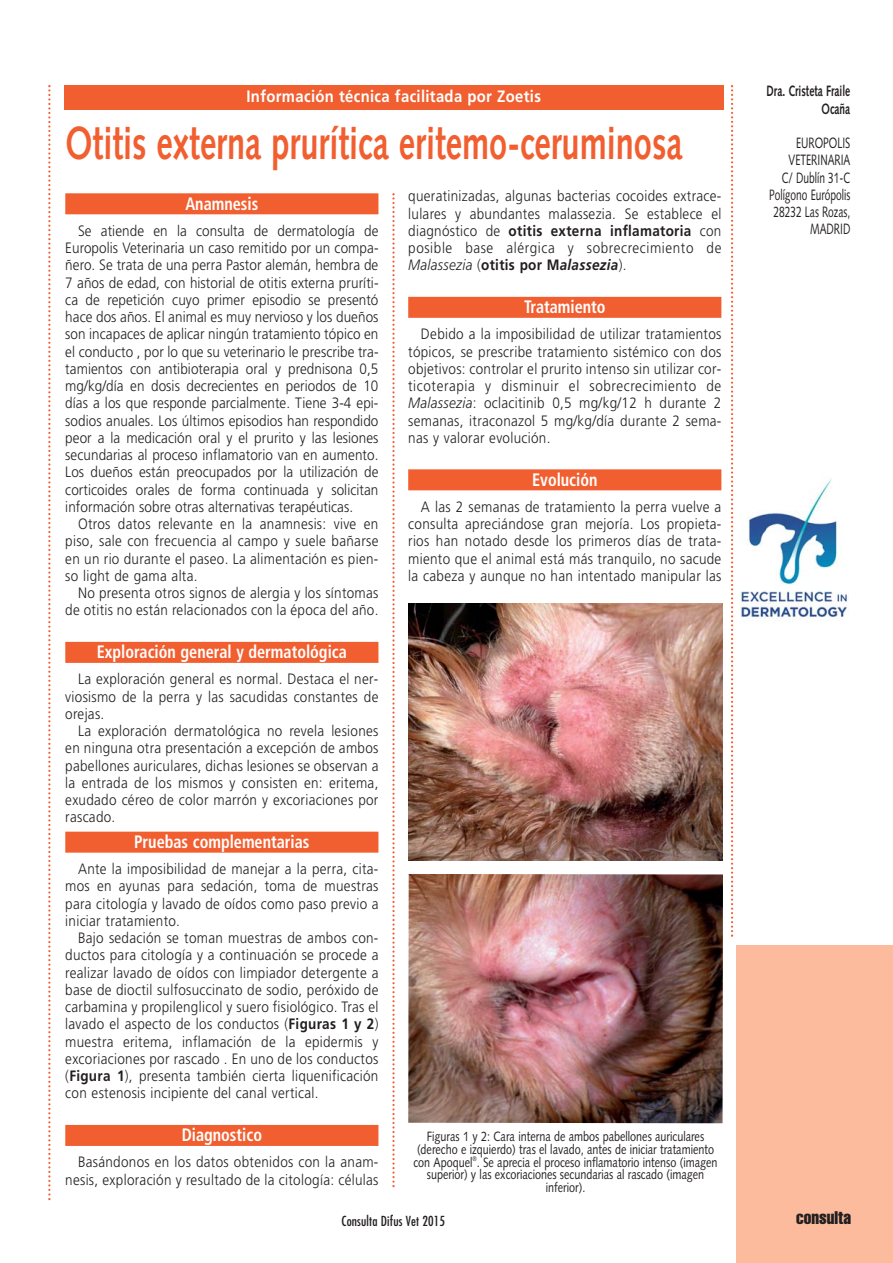
<style>
.page{position:relative;width:893px;height:1263px;background:#fff}
.page>*{position:absolute;margin:0;border:0;box-sizing:border-box;transform-origin:0 0}
.t1{font:700 46.5px "Syntax";color:#f15f30;scale:.7 1}
.t2{font:700 condensed 18px "Frutiger";color:#fff;scale:.9 1}
.t3{font:extra-condensed 18px "Helvetica";color:#231f20}
.t4{font:700 16.5px "Frutiger";letter-spacing:.02em;color:#fff;scale:.9 1}
.t5{font:300 15px/17.2px "Frutiger";letter-spacing:.02em;color:#231f20;text-align:justify;scale:.9 1}
.t6{font:15px/17.2px "Syntax";color:#231f20;text-align:right;scale:.68 1}
.t7{font:700 15px/17.2px "Syntax";color:#231f20;text-align:right;scale:.68 1}
.t8{font:13.5px/12.8px "Syntax";color:#231f20;text-align:center;scale:.8 1}
.t9{font:condensed 13.5px "Futura";letter-spacing:.01em;color:#231f20}
.s1{font-weight:700}
.s2{font-style:italic}
.s3{font-weight:700;font-style:italic}
</style>
<div class="page">
<div style="left:736px;top:945px;width:157px;height:318px;background:#fbbb9c"></div>
<svg style="left:731px;top:85px;width:2px;height:852px"></svg>
<div style="left:65px;top:193px;width:313px;height:21px;background:#f15f30"></div>
<div style="left:65px;top:642px;width:313px;height:21px;background:#f15f30"></div>
<div style="left:65px;top:832px;width:313px;height:21px;background:#f15f30"></div>
<div style="left:65px;top:1125px;width:313px;height:21px;background:#f15f30"></div>
<div style="left:408px;top:297px;width:313px;height:21px;background:#f15f30"></div>
<div style="left:408px;top:469px;width:313px;height:21px;background:#f15f30"></div>
<svg style="left:392px;top:193px;width:3px;height:994px"></svg>
<svg style="left:48px;top:85px;width:3px;height:1115px"></svg>
<div style="left:64px;top:85px;width:659px;height:25px;background:#f15f30"></div>
<img style="left:740px;top:479px;width:109px;height:142px">
<img style="left:408px;top:604px;width:315px;height:256px">
<img style="left:408px;top:874px;width:315px;height:249px">
<p class="t4" style="left:246px;top:89px;width:329px">Información técnica facilitada por Zoetis</p>
<h1 class="t1" style="left:65px;top:124px;width:883px">Otitis externa prurítica eritemo-ceruminosa</h1>
<p class="t2" style="left:185px;top:196px;width:83px">Anamnesis</p>
<p class="t5" style="left:65px;top:223px;width:349px;text-indent:13px">Se atiende en la consulta de dermatología de Europolis Veterinaria un caso remitido por un compa&shy;ñero. Se trata de una perra Pastor alemán, hembra de 7 años de edad, con historial de otitis externa pruríti&shy;ca de repetición cuyo primer episodio se presentó hace dos años. El animal es muy nervioso y los dueños son incapaces de aplicar ningún tratamiento tópico en el conducto , por lo que su veterinario le prescribe tra&shy;tamientos con antibioterapia oral y prednisona 0,5 mg/kg/día en dosis decrecientes en periodos de 10 días a los que responde parcialmente. Tiene 3-4 epi&shy;sodios anuales. Los últimos episodios han respondido peor a la medicación oral y el prurito y las lesiones secundarias al proceso inflamatorio van en aumento.<br>Los dueños están preocupados por la utilización de corticoides orales de forma continuada y solicitan información sobre otras alternativas terapéuticas.</p>
<p class="t5" style="left:65px;top:516px;width:349px;text-indent:13px">Otros datos relevante en la anamnesis: vive en piso, sale con frecuencia al campo y suele bañarse en un rio durante el paseo. La alimentación es pien&shy;so light de gama alta.</p>
<p class="t5" style="left:65px;top:585px;width:349px;text-align:right">No presenta otros signos de alergia y los síntomas de otitis no están relacionados con la época del año.</p>
<p class="t2" style="left:97px;top:645px;width:279px">Exploración general y dermatológica</p>
<p class="t5" style="left:65px;top:672px;width:349px;text-indent:13px">La exploración general es normal. Destaca el ner&shy;viosismo de la perra y las sacudidas constantes de orejas.</p>
<p class="t5" style="left:65px;top:723px;width:349px;text-indent:13px">La exploración dermatológica no revela lesiones en ninguna otra presentación a excepción de ambos pabellones auriculares, dichas lesiones se observan a la entrada de los mismos y consisten en: eritema, exudado céreo de color marrón y excoriaciones por rascado.</p>
<p class="t2" style="left:134px;top:834px;width:196px">Pruebas complementarias</p>
<p class="t5" style="left:65px;top:861px;width:349px;text-indent:13px">Ante la imposibilidad de manejar a la perra, cita&shy;mos en ayunas para sedación, toma de muestras para citología y lavado de oídos como paso previo a iniciar tratamiento.</p>
<p class="t5" style="left:65px;top:930px;width:349px;text-indent:13px">Bajo sedación se toman muestras de ambos con&shy;ductos para citología y a continuación se procede a realizar lavado de oídos con limpiador detergente a base de dioctil sulfosuccinato de sodio, peróxido de carbamina y propilenglicol y suero fisiológico. Tras el lavado el aspecto de los conductos (<span class="s1">Figuras 1 y 2</span>) muestra eritema, inflamación de la epidermis y excoriaciones por rascado . En uno de los conductos (<span class="s1">Figura 1</span>), presenta también cierta liquenificación con estenosis incipiente del canal vertical.</p>
<p class="t2" style="left:182px;top:1128px;width:91px">Diagnostico</p>
<p class="t5" style="left:65px;top:1155px;width:349px;text-align:right">Basándonos en los datos obtenidos con la anam&shy;nesis, exploración y resultado de la citología: células</p>
<p class="t5" style="left:408px;top:189px;width:349px">queratinizadas, algunas bacterias cocoides extrace&shy;lulares y abundantes malassezia. Se establece el diagnóstico de <span class="s1">otitis externa inflamatoria</span> con posible base alérgica y sobrecrecimiento de <span class="s2">Malassezia</span> (<span class="s1">otitis por M</span><span class="s3">alassezia</span>).</p>
<p class="t2" style="left:524px;top:300px;width:92px">Tratamiento</p>
<p class="t5" style="left:408px;top:327px;width:349px;text-indent:13px">Debido a la imposibilidad de utilizar tratamientos tópicos, se prescribe tratamiento sistémico con dos objetivos: controlar el prurito intenso sin utilizar cor&shy;ticoterapia y disminuir el sobrecrecimiento de <span class="s2">Malassezia</span>: oclacitinib 0,5 mg/kg/12 h durante 2 semanas, itraconazol 5 mg/kg/día durante 2 sema&shy;nas y valorar evolución.</p>
<p class="t2" style="left:532px;top:472px;width:74px">Evolución</p>
<p class="t5" style="left:408px;top:499px;width:349px;text-indent:13px">A las 2 semanas de tratamiento la perra vuelve a consulta apreciándose gran mejoría. Los propieta&shy;rios han notado desde los primeros días de trata&shy;miento que el animal está más tranquilo, no sacude la cabeza y aunque no han intentado manipular las</p>
<p class="t8" style="left:413px;top:1131px;width:382px">Figuras 1 y 2: Cara interna de ambos pabellones auriculares (derecho e izquierdo) tras el lavado, antes de iniciar tratamiento con Apoquel<sup>®</sup>. Se aprecia el proceso inflamatorio intenso (imagen superior) y las excoriaciones secundarias al rascado (imagen inferior).</p>
<p class="t9" style="left:342px;top:1215px;width:105px">Consulta Difus Vet 2015</p>
<p class="t7" style="left:767px;top:84px;width:125px">Dra. Cristeta Fraile<br>Ocaña</p>
<p class="t6" style="left:769px;top:136px;width:121px">EUROPOLIS<br>VETERINARIA<br>C/ Dublín 31-C<br>Polígono Európolis<br>28232 Las Rozas,<br>MADRID</p>
<p class="t3" style="left:796px;top:1211px;width:56px">consulta</p>
</div>
